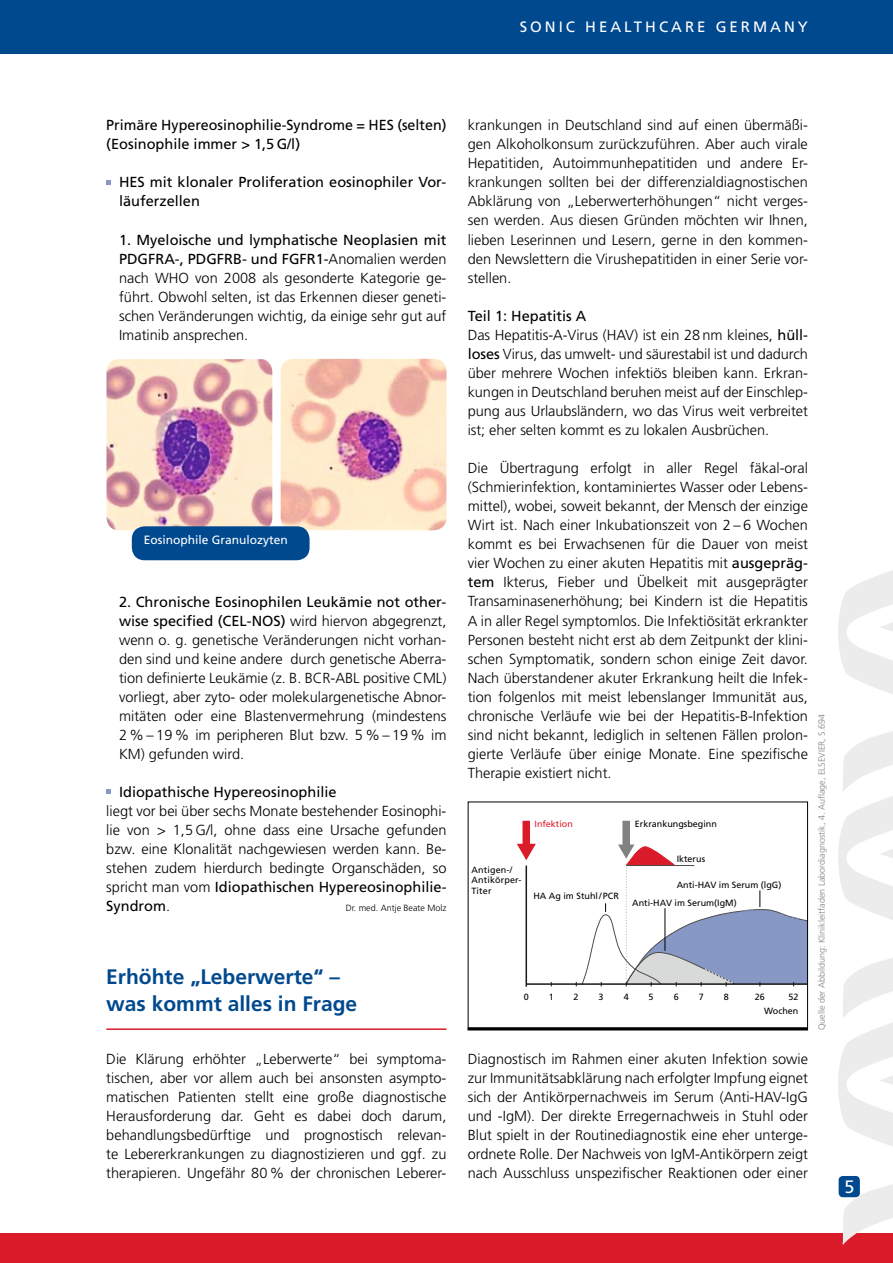
<style>
.page{position:relative;width:893px;height:1263px;background:#fff}
.page>*{position:absolute;margin:0;border:0;box-sizing:border-box;transform-origin:0 0}
.t1{font:700 21px/27px "Frutiger";color:#00498f}
.t2{font:18px "Frutiger";color:#fff}
.t3{font:15px "Frutiger";letter-spacing:.2em;color:#fff}
.t4{font:300 14.55px/19px "Frutiger";color:#000;text-align:justify}
.t5{font:14.55px/19px "Frutiger";color:#000}
.t6{font:12px "Frutiger";color:#fff}
.t7{font:9px "Frutiger";color:#000}
.t8{font:300 9px "Frutiger";color:#818181}
.t9{font:9px/10.8px "Frutiger";letter-spacing:.02em;color:#000}
.t10{font:300 9px "Frutiger";color:#000}
.t11{font:9px "Frutiger";color:#da1c2a}
.s1{font-weight:400}
</style>
<div class="page">
<hr style="left:526px;top:865px;width:1px;height:122px;background:#1a1717">
<hr style="left:526px;top:983px;width:281px;height:2px;background:#1a1717">
<div style="left:622px;top:821px;width:8px;height:26px;background:#818181"></div>
<svg style="left:576px;top:835px;width:230px;height:151px"></svg>
<div style="left:522px;top:821px;width:8px;height:26px;background:#da1c2a"></div>
<svg style="left:517px;top:842px;width:19px;height:18px"></svg>
<hr style="left:468px;top:1027px;width:340px;height:3px;background:#000">
<hr style="left:106px;top:1028px;width:340px;height:2px;background:#da1c2a">
<svg style="left:106px;top:180px;width:5px;height:4px"></svg>
<svg style="left:106px;top:790px;width:5px;height:4px"></svg>
<img style="left:106px;top:359px;width:166px;height:171px">
<img style="left:281px;top:359px;width:165px;height:171px">
<div style="left:132px;top:526px;width:178px;height:34px;background:#00498f;border-radius:13px"></div>
<div style="left:0;top:0;width:893px;height:53px;background:#00498f"></div>
<div style="left:0;top:1233px;width:893px;height:30px;background:#da1c2a"></div>
<img style="left:839px;top:570px;width:54px;height:674px">
<div style="left:839px;top:1176px;width:21px;height:21px;background:#00498f;border-radius:4px"></div>
<p class="t3" style="left:520px;top:18px;width:290px">Sonic Health care GER MAN Y</p>
<p class="t5" style="left:106px;top:116px;width:342px">Primäre Hypereosinophilie-Syndrome = HES (selten) (Eosinophile immer &gt; 1,5 G/l)</p>
<p class="t5" style="left:119px;top:173px;width:329px">HES mit klonaler Proliferation eosinophiler Vor&shy;läuferzellen</p>
<p class="t4" style="left:119px;top:230px;width:329px"><span class="s1">1. Myeloische und lymphatische Neoplasien mit PDGFRA-, PDGFRB- und FGFR1-</span>Anomalien werden nach WHO von 2008 als gesonderte Kategorie ge&shy;führt. Obwohl selten, ist das Erkennen dieser geneti&shy;schen Veränderungen wichtig, da einige sehr gut auf Imatinib ansprechen.</p>
<p class="t6" style="left:144px;top:533px;width:146px">Eosinophile Granulozyten</p>
<p class="t4" style="left:119px;top:592px;width:329px"><span class="s1">2. Chronische Eosinophilen Leukämie not other&shy;wise specified (CEL-NOS)</span> wird hiervon abgegrenzt, wenn o. g. genetische Veränderungen nicht vorhan&shy;den sind und keine andere durch genetische Aberra&shy;tion definierte Leukämie (z. B. BCR-ABL positive CML) vorliegt, aber zyto- oder molekulargenetische Abnor&shy;mitäten oder eine Blastenvermehrung (mindestens 2 % – 19 % im peripheren Blut bzw. 5 % – 19 % im KM) gefunden wird.</p>
<p class="t5" style="left:119px;top:782px;width:219px">Idiopathische Hypereosinophilie</p>
<p class="t4" style="left:106px;top:802px;width:342px">liegt vor bei über sechs Monate bestehender Eosinophi&shy;lie von &gt; 1,5 G/l, ohne dass eine Ursache gefunden bzw. eine Klonalität nachgewiesen werden kann. Be&shy;stehen zudem hierdurch bedingte Organschäden, so spricht man vom <span class="s1">Idiopathischen Hypereosinophilie-Syndrom</span>.</p>
<p class="t10" style="left:346px;top:903px;width:102px">Dr. med. Antje Beate Molz</p>
<h1 class="t1" style="left:106px;top:964px;width:252px">Erhöhte „Leberwerte“ – was kommt alles in Frage</h1>
<p class="t4" style="left:106px;top:1049px;width:342px">Die Klärung erhöhter „Leberwerte“ bei symptoma&shy;tischen, aber vor allem auch bei ansonsten asympto&shy;matischen Patienten stellt eine große diagnostische Herausforderung dar. Geht es dabei doch darum, behandlungsbedürftige und prognostisch relevan&shy;te Lebererkrankungen zu diagnostizieren und ggf. zu therapieren. Ungefähr 80 % der chronischen Leberer-</p>
<p class="t4" style="left:468px;top:116px;width:342px">krankungen in Deutschland sind auf einen übermäßi&shy;gen Alkoholkonsum zurückzuführen. Aber auch virale Hepatitiden, Autoimmunhepatitiden und andere Er&shy;krankungen sollten bei der differenzialdiagnostischen Abklärung von „Leberwerterhöhungen“ nicht verges&shy;sen werden. Aus diesen Gründen möchten wir Ihnen, lieben Leserinnen und Lesern, gerne in den kommen&shy;den Newslettern die Virushepatitiden in einer Serie vor&shy;stellen.</p>
<p class="t4" style="left:468px;top:306px;width:342px;text-align:left"><span class="s1">Teil 1: Hepatitis A<br></span>Das Hepatitis-A-Virus (HAV) ist ein 28 nm kleines, <span class="s1">hüll&shy;loses</span> Virus, das umwelt- und säurestabil ist und dadurch über mehrere Wochen infektiös bleiben kann. Erkran&shy;kungen in Deutschland beruhen meist auf der Einschlep&shy;pung aus Urlaubsländern, wo das Virus weit verbreitet ist; eher selten kommt es zu lokalen Ausbrüchen.</p>
<p class="t4" style="left:468px;top:459px;width:342px">Die Übertragung erfolgt in aller Regel fäkal-oral (Schmierinfektion, kontaminiertes Wasser oder Lebens&shy;mittel), wobei, soweit bekannt, der Mensch der einzige Wirt ist. Nach einer Inkubationszeit von 2 – 6 Wochen kommt es bei Erwachsenen für die Dauer von meist vier Wochen zu einer akuten Hepatitis mit <span class="s1">ausgepräg&shy;tem</span> Ikterus, Fieber und Übelkeit mit ausgeprägter Transaminasenerhöhung; bei Kindern ist die Hepatitis A in aller Regel symptomlos. Die Infektiösität erkrankter Personen besteht nicht erst ab dem Zeitpunkt der klini&shy;schen Symptomatik, sondern schon einige Zeit davor.<br>Nach überstandener akuter Erkrankung heilt die Infek&shy;tion folgenlos mit meist lebenslanger Immunität aus, chronische Verläufe wie bei der Hepatitis-B-Infektion sind nicht bekannt, lediglich in seltenen Fällen prolon&shy;gierte Verläufe über einige Monate. Eine spezifische Therapie existiert nicht.</p>
<p class="t11" style="left:534px;top:818px;width:40px">Infektion</p>
<p class="t7" style="left:635px;top:818px;width:84px">Erkrankungsbeginn</p>
<p class="t9" style="left:471px;top:864px;width:52px">Antigen-/<br>Antikörper-<br>Titer</p>
<p class="t7" style="left:533px;top:890px;width:87px">HA Ag im Stuhl/PCR</p>
<p class="t7" style="left:677px;top:854px;width:30px">Ikterus</p>
<p class="t7" style="left:677px;top:879px;width:106px">Anti-HAV im Serum (lgG)</p>
<p class="t7" style="left:632px;top:897px;width:106px">Anti-HAV im Serum(IgM)</p>
<p class="t7" style="left:524px;top:991px;width:7px">0</p>
<p class="t7" style="left:549px;top:991px;width:7px">1</p>
<p class="t7" style="left:574px;top:991px;width:7px">2</p>
<p class="t7" style="left:599px;top:991px;width:7px">3</p>
<p class="t7" style="left:624px;top:991px;width:7px">4</p>
<p class="t7" style="left:649px;top:991px;width:7px">5</p>
<p class="t7" style="left:674px;top:991px;width:7px">6</p>
<p class="t7" style="left:699px;top:991px;width:7px">7</p>
<p class="t7" style="left:724px;top:991px;width:7px">8</p>
<p class="t7" style="left:755px;top:991px;width:11px">26</p>
<p class="t7" style="left:789px;top:991px;width:11px">52</p>
<p class="t7" style="left:764px;top:1006px;width:36px">Wochen</p>
<p class="t4" style="left:468px;top:1049px;width:342px">Diagnostisch im Rahmen einer akuten Infektion sowie zur Immunitätsabklärung nach erfolgter Impfung eignet sich der Antikörpernachweis im Serum (Anti-HAV-IgG und -IgM). Der direkte Erregernachweis in Stuhl oder Blut spielt in der Routinediagnostik eine eher unterge&shy;ordnete Rolle. Der Nachweis von IgM-Antikörpern zeigt nach Ausschluss unspezifischer Reaktionen oder einer</p>
<p class="t8" style="left:817px;top:1030px;width:318px;rotate:-90deg">Quelle der Abbildung: Klinikleitfaden Labordiagnostik, 4. Auflage, ELSEVIER, S.694</p>
<p class="t2" style="left:844px;top:1176px;width:12px">5</p>
</div>
